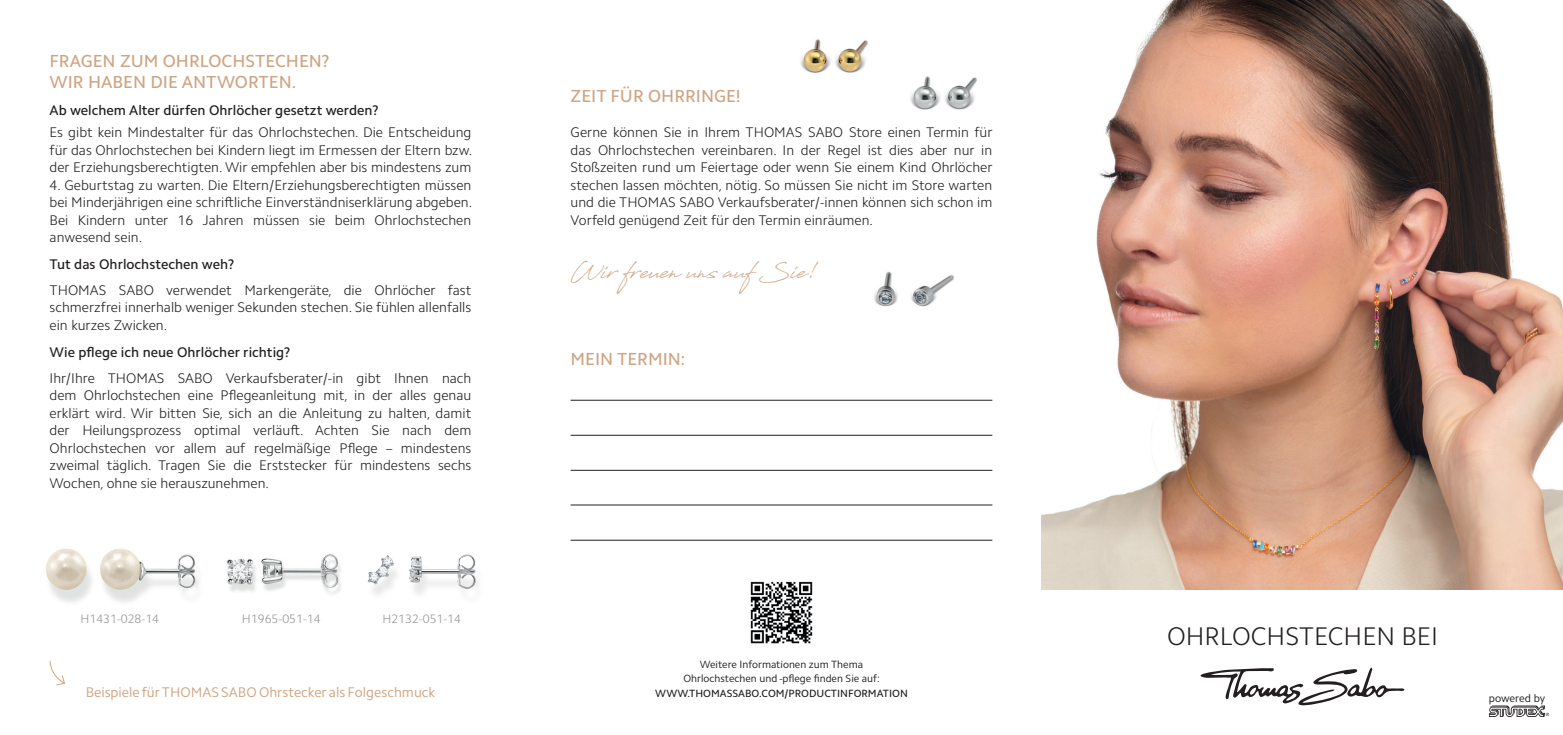
<style>
.page{position:relative;width:1563px;height:735px;background:#fff}
.page>*{position:absolute;margin:0;border:0;box-sizing:border-box;transform-origin:0 0}
.t1{font:300 25.55px "Camphor Std";color:#231f20}
.t2{font:24.5px "Antro Vectra Bolder";color:#cfa583}
.t3{font:500 17.5px/21px "Camphor Std";color:#cfa583}
.t4{font:300 14px/17.5px "Camphor Std";color:#231f20;text-align:justify}
.t5{font:500 14px "Camphor Std";color:#231f20}
.t6{font:14px "Camphor Std";color:#cfa583}
.t7{font:300 12.25px "Camphor Std";color:#939598}
.t8{font:11.03px "Camphor Std";letter-spacing:-.01em;color:#231f20}
.t9{font:10.5px/14px "Camphor Std";color:#231f20;text-align:center}
.t10{font:500 10.5px "Camphor Std";color:#231f20}
</style>
<div class="page">
<img style="left:750px;top:581px;width:63px;height:62px">
<hr style="left:570px;top:399px;width:422px;height:1px;background:#231f20">
<hr style="left:570px;top:434px;width:422px;height:1px;background:#231f20">
<hr style="left:570px;top:469px;width:422px;height:1px;background:#231f20">
<hr style="left:570px;top:504px;width:422px;height:1px;background:#231f20">
<hr style="left:570px;top:539px;width:422px;height:1px;background:#231f20">
<img style="left:1042px;top:0;width:521px;height:589px">
<svg style="left:49px;top:660px;width:16px;height:25px"></svg>
<svg style="left:1200px;top:667px;width:204px;height:38px"></svg>
<svg style="left:1488px;top:705px;width:61px;height:11px"></svg>
<img style="left:227px;top:554px;width:114px;height:40px">
<img style="left:46px;top:548px;width:153px;height:55px">
<img style="left:367px;top:554px;width:111px;height:41px">
<img style="left:800px;top:39px;width:68px;height:34px">
<img style="left:874px;top:271px;width:80px;height:36px">
<img style="left:910px;top:76px;width:67px;height:34px">
<p class="t3" style="left:50px;top:51px;width:282px">FRAGEN ZUM OHRLOCHSTECHEN?<br>WIR HABEN DIE ANTWORTEN.</p>
<p class="t5" style="left:50px;top:102px;width:331px">Ab welchem Alter dürfen Ohrlöcher gesetzt werden?</p>
<p class="t4" style="left:50px;top:124px;width:424px">Es gibt kein Mindestalter für das Ohrlochstechen. Die Entscheidung für das Ohrlochstechen bei Kindern liegt im Ermessen der Eltern bzw. der Erziehungsberechtigten. Wir empfehlen aber bis mindestens zum</p>
<p class="t4" style="left:50px;top:176px;width:424px">4. Geburtstag zu warten. Die Eltern/Erziehungsberechtigten müssen bei Minderjährigen eine schriftliche Einverständniserklärung abgeben.<br>Bei Kindern unter 16 Jahren müssen sie beim Ohrlochstechen anwesend sein.</p>
<p class="t5" style="left:50px;top:256px;width:186px">Tut das Ohrlochstechen weh?</p>
<p class="t4" style="left:50px;top:281px;width:423px">THOMAS SABO verwendet Markengeräte, die Ohrlöcher fast schmerzfrei innerhalb weniger Sekunden stechen. Sie fühlen allenfalls ein kurzes Zwicken.</p>
<p class="t5" style="left:50px;top:343px;width:242px">Wie pflege ich neue Ohrlöcher richtig?</p>
<p class="t4" style="left:50px;top:369px;width:423px">Ihr/Ihre THOMAS SABO Verkaufsberater/-in gibt Ihnen nach dem Ohrlochstechen eine Pflegeanleitung mit, in der alles genau erklärt wird. Wir bitten Sie, sich an die Anleitung zu halten, damit der Heilungsprozess optimal verläuft. Achten Sie nach dem Ohrlochstechen vor allem auf regelmäßige Pflege – mindestens zweimal täglich. Tragen Sie die Erststecker für mindestens sechs Wochen, ohne sie herauszunehmen.</p>
<p class="t7" style="left:80px;top:611px;width:80px">H1431-028-14</p>
<p class="t7" style="left:242px;top:611px;width:80px">H1965-051-14</p>
<p class="t7" style="left:382px;top:611px;width:80px">H2132-051-14</p>
<p class="t6" style="left:86px;top:683px;width:351px">Beispiele für THOMAS SABO Ohrstecker als Folgeschmuck</p>
<p class="t3" style="left:570px;top:86px;width:172px">ZEIT FÜR OHRRINGE!</p>
<p class="t4" style="left:570px;top:124px;width:423px">Gerne können Sie in Ihrem THOMAS SABO Store einen Termin für das Ohrlochstechen vereinbaren. In der Regel ist dies aber nur in Stoßzeiten rund um Feiertage oder wenn Sie einem Kind Ohrlöcher stechen lassen möchten, nötig. So müssen Sie nicht im Store warten und die THOMAS SABO Verkaufsberater/-innen können sich schon im Vorfeld genügend Zeit für den Termin einräumen.</p>
<h2 class="t2" style="left:570px;top:254px;width:248px">Wir freuen uns aufSie!</h2>
<p class="t3" style="left:570px;top:348px;width:116px">MEIN TERMIN:</p>
<p class="t9" style="left:683px;top:657px;width:198px">Weitere Informationen zum Thema<br>Ohrlochstechen und -pflege finden Sie auf:</p>
<p class="t10" style="left:655px;top:686px;width:254px">WWW.THOMASSABO.COM/PRODUCTINFORMATION</p>
<h1 class="t1" style="left:1167px;top:621px;width:272px">OHRLOCHSTECHEN BEI</h1>
<p class="t8" style="left:1488px;top:691px;width:58px">powered by</p>
</div>
